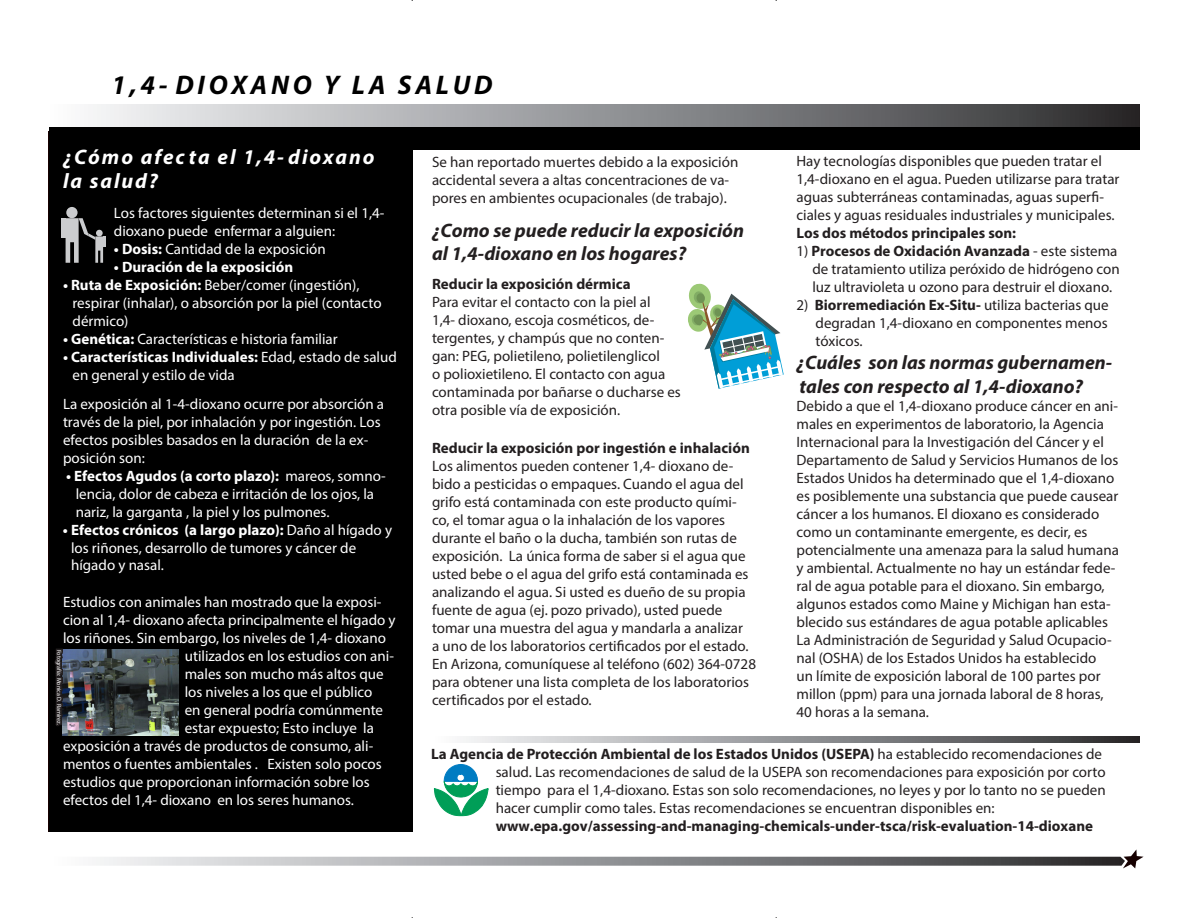
<style>
.page{position:relative;width:1188px;height:918px;background:#fff}
.page>*{position:absolute;margin:0;border:0;box-sizing:border-box;transform-origin:0 0}
.Company_Name{font:italic 700 27px "Myriad Pro";letter-spacing:.14em;color:#000}
.Head_1{font:italic 700 21px/24.2px "Myriad Pro";letter-spacing:.09em;color:#fff}
.Body{font:italic 700 19.5px/23.4px "Myriad Pro";color:#231f20}
.Body-2{font:15px/18px "Myriad Pro";color:#231f20}
.Sidebar{font:15px/18px "Myriad Pro";color:#fff}
.Body-3{font:700 15px "Myriad Pro";color:#231f20}
.Sidebar-2{font:700 15px "Myriad Pro";color:#fff}
.Head_2{font:6px "Myriad Pro";color:#fff}
.s1{font-weight:700}
.s2{font-weight:400}
</style>
<div class="page">
<svg style="left:96px;top:849px;width:1048px;height:19px"></svg>
<div style="left:49px;top:105px;width:1090px;height:25px;background:linear-gradient(to right,#fbfdff,#2e2e30)"></div>
<svg style="left:463px;top:736px;width:676px;height:7px;background:#8f9093"></svg>
<svg style="left:434px;top:764px;width:54px;height:52px"></svg>
<svg style="left:688px;top:283px;width:96px;height:106px"></svg>
<div style="left:49px;top:127px;width:1090px;height:23px;background:#000"></div>
<div style="left:50px;top:148px;width:363px;height:684px;background:#000"></div>
<hr style="left:62px;top:218px;width:4px;height:19px;background:#cbccce">
<div style="left:66px;top:207px;width:12px;height:11px;background:#cbccce;border-radius:50%"></div>
<svg style="left:66px;top:218px;width:39px;height:45px"></svg>
<img style="left:63px;top:650px;width:115px;height:86px">
<svg style="left:54px;top:648px;width:12px;height:81px"></svg>
<p class="Company_Name" style="left:111px;top:67px;width:383px">1,4- DIOXANO Y LA SALUD</p>
<p class="Head_1" style="left:63px;top:144px;width:313px">¿Cómo afecta el 1,4- dioxano la salud?</p>
<p class="Sidebar" style="left:114px;top:204px;width:272px">Los factores siguientes determinan si el 1,4- dioxano puede enfermar a alguien:</p>
<p class="Sidebar" style="left:114px;top:240px;width:213px"><span class="s1">• Dosis:</span> Cantidad de la exposición</p>
<p class="Sidebar-2" style="left:114px;top:257px;width:181px">• Duración de la exposición</p>
<p class="Sidebar" style="left:73px;top:276px;width:311px;text-indent:-10px"><span class="s1">• Ruta de Exposición:</span> Beber/comer (ingestión), respirar (inhalar), o absorción por la piel (contacto dérmico)</p>
<p class="Sidebar" style="left:63px;top:330px;width:276px"><span class="s1">• Genética:</span> Características e historia familiar</p>
<p class="Sidebar-2" style="left:63px;top:347px;width:335px">• Características Individuales: <span class="s2">Edad, estado de salud</span></p>
<p class="Sidebar" style="left:63px;top:361px;width:323px;line-height:28.8px;text-indent:10px">en general y estilo de vida<br>La exposición al 1-4-dioxano ocurre por absorción a</p>
<p class="Sidebar" style="left:63px;top:413px;width:319px">través de la piel, por inhalación y por ingestión. Los efectos posibles basados en la duración de la ex&shy;posición son:</p>
<p class="Sidebar" style="left:76px;top:467px;width:312px;text-indent:-10px"><span class="s1">• Efectos Agudos (a corto plazo):</span> mareos, somno&shy;lencia, dolor de cabeza e irritación de los ojos, la nariz, la garganta , la piel y los pulmones.</p>
<p class="Sidebar" style="left:71px;top:521px;width:323px;text-indent:-8px"><span class="s1">• Efectos crónicos (a largo plazo):</span> Daño al hígado y los riñones, desarrollo de tumores y cáncer de hígado y nasal.</p>
<p class="Sidebar" style="left:63px;top:593px;width:320px">Estudios con animales han mostrado que la exposi-</p>
<p class="Sidebar" style="left:63px;top:611px;width:334px">cion al 1,4- dioxano afecta principalmente el hígado y</p>
<p class="Sidebar" style="left:63px;top:629px;width:325px">los riñones. Sin embargo, los niveles de 1,4- dioxano</p>
<p class="Sidebar" style="left:185px;top:647px;width:211px">utilizados en los estudios con ani-</p>
<p class="Sidebar" style="left:185px;top:665px;width:200px">males son mucho más altos que</p>
<p class="Sidebar" style="left:185px;top:683px;width:189px">los niveles a los que el público</p>
<p class="Sidebar" style="left:185px;top:701px;width:200px">en general podría comúnmente</p>
<p class="Sidebar" style="left:185px;top:719px;width:191px">estar expuesto; Esto incluye la</p>
<p class="Sidebar" style="left:63px;top:737px;width:312px">exposición a través de productos de consumo, ali-</p>
<p class="Sidebar" style="left:63px;top:755px;width:320px">mentos o fuentes ambientales . Existen solo pocos</p>
<p class="Sidebar" style="left:63px;top:773px;width:308px">estudios que proporcionan información sobre los</p>
<p class="Sidebar" style="left:63px;top:791px;width:292px">efectos del 1,4- dioxano en los seres humanos.</p>
<p class="Head_2" style="left:63px;top:650px;width:77px;rotate:90deg">Fotografía: Monica D. Ramirez.</p>
<p class="Body-2" style="left:796px;top:151px;width:324px">Hay tecnologías disponibles que pueden tratar el 1,4-dioxano en el agua. Pueden utilizarse para tratar aguas subterráneas contaminadas, aguas superfi&shy;ciales y aguas residuales industriales y municipales.</p>
<p class="Body-3" style="left:796px;top:223px;width:221px">Los dos métodos principales son:</p>
<p class="Body-2" style="left:812px;top:241px;width:309px;text-indent:-16px">1) <span class="s1">Procesos de Oxidación Avanzada</span> - este sistema de tratamiento utiliza peróxido de hidrógeno con luz ultravioleta u ozono para destruir el dioxano.</p>
<p class="Body-2" style="left:816px;top:295px;width:295px;text-align:justify;text-indent:-19px">2) <span class="s1">Biorremediación Ex-Situ-</span> utiliza bacterias que degradan 1,4-dioxano en componentes menos tóxicos.</p>
<p class="Body" style="left:796px;top:350px;width:317px">¿Cuáles son las normas gubernamen&shy;tales con respecto al 1,4-dioxano?</p>
<p class="Body-2" style="left:796px;top:396px;width:324px">Debido a que el 1,4-dioxano produce cáncer en ani&shy;males en experimentos de laboratorio, la Agencia Internacional para la Investigación del Cáncer y el Departamento de Salud y Servicios Humanos de los Estados Unidos ha determinado que el 1,4-dioxano es posiblemente una substancia que puede causear cáncer a los humanos. El dioxano es considerado como un contaminante emergente, es decir, es potencialmente una amenaza para la salud humana y ambiental. Actualmente no hay un estándar fede&shy;ral de agua potable para el dioxano. Sin embargo, algunos estados como Maine y Michigan han esta&shy;blecido sus estándares de agua potable aplicables La Administración de Seguridad y Salud Ocupacio&shy;nal (OSHA) de los Estados Unidos ha establecido<br>un límite de exposición laboral de 100 partes por millon (ppm) para una jornada laboral de 8 horas, 40 horas a la semana.</p>
<p class="Body-2" style="left:496px;top:744px;width:612px;text-indent:-64px"><span class="s1">La Agencia de Protección Ambiental de los Estados Unidos (USEPA)</span> ha establecido recomendaciones de salud. Las recomendaciones de salud de la USEPA son recomendaciones para exposición por corto tiempo para el 1,4-dioxano. Estas son solo recomendaciones, no leyes y por lo tanto no se pueden hacer cumplir como tales. Estas recomendaciones se encuentran disponibles en: <span class="s1">www.epa.gov/assessing-and-managing-chemicals-under-tsca/risk-evaluation-14-dioxane</span></p>
<p class="Body-2" style="left:432px;top:153px;width:308px">Se han reportado muertes debido a la exposición accidental severa a altas concentraciones de va&shy;pores en ambientes ocupacionales (de trabajo).</p>
<p class="Body" style="left:432px;top:218px;width:314px">¿Como se puede reducir la exposición al 1,4-dioxano en los hogares?</p>
<p class="Body-3" style="left:432px;top:274px;width:200px">Reducir la exposición dérmica</p>
<p class="Body-2" style="left:432px;top:293px;width:250px">Para evitar el contacto con la piel al<br>1,4- dioxano, escoja cosméticos, de&shy;tergentes, y champús que no conten&shy;gan: PEG, polietileno, polietilenglicol<br>o polioxietileno. El contacto con agua contaminada por bañarse o ducharse es otra posible vía de exposición.</p>
<p class="Body-3" style="left:432px;top:438px;width:319px">Reducir la exposición por ingestión e inhalación</p>
<p class="Body-2" style="left:432px;top:457px;width:326px">Los alimentos pueden contener 1,4- dioxano de&shy;bido a pesticidas o empaques. Cuando el agua del grifo está contaminada con este producto quími&shy;co, el tomar agua o la inhalación de los vapores durante el baño o la ducha, también son rutas de exposición. La única forma de saber si el agua que usted bebe o el agua del grifo está contaminada es analizando el agua. Si usted es dueño de su propia fuente de agua (ej. pozo privado), usted puede tomar una muestra del agua y mandarla a analizar<br>a uno de los laboratorios certificados por el estado.<br>En Arizona, comuníquese al teléfono (602) 364-0728 para obtener una lista completa de los laboratorios certificados por el estado.</p>
</div>
